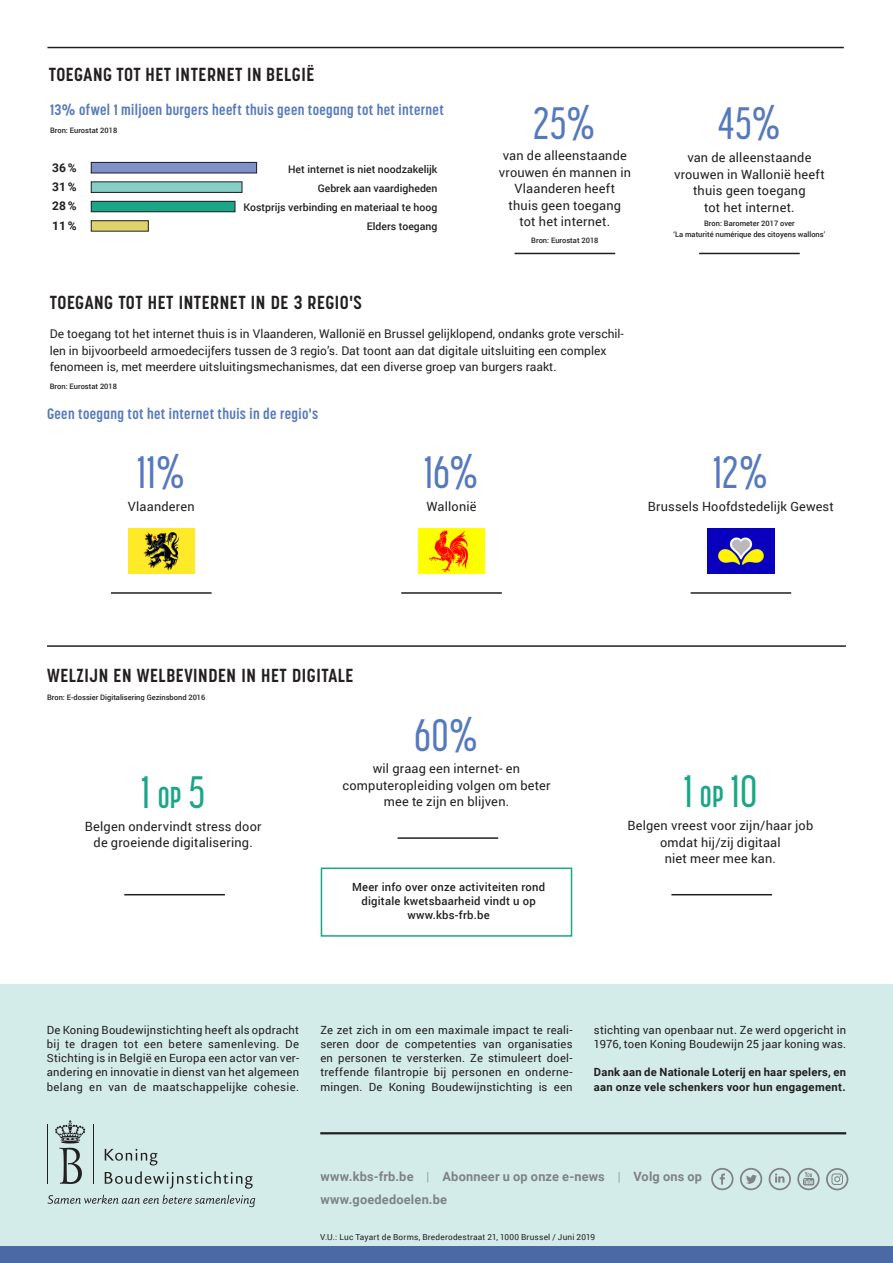
<style>
.page{position:relative;width:893px;height:1263px;background:#fff}
.page>*{position:absolute;margin:0;border:0;box-sizing:border-box;transform-origin:0 0}
.bz{font:500 45px "Korolev Compressed";letter-spacing:.005em;color:#5679bd}
.bz-2{font:500 45px "Korolev Compressed";color:#1ba687}
.titel_1{font:700 18.75px "Korolev Condensed";letter-spacing:.03em;color:#231f20}
.titel_2{font:700 15px "Korolev Condensed";letter-spacing:.025em;color:#5679bd}
.bz-3{font:12.75px/16.5px "Roboto";letter-spacing:.015em;color:#231f20;text-align:center}
.figuur{font:12.75px/16.5px "Roboto";letter-spacing:.015em;color:#231f20;text-align:center}
.t1{font:700 12.75px/22.5px "Roboto";letter-spacing:.015em;color:#808285}
.tabel_1{font:12px/16.5px "Roboto";color:#231f20}
.t2{font:700 12px "Roboto";color:#231f20}
.t3{font:11.25px/14.2px "Roboto";letter-spacing:.02em;color:#231f20;text-align:justify}
.t4{font:700 11.25px/14.2px "Roboto";letter-spacing:.02em;color:#231f20}
.XS{font:500 11.25px/14.2px "Roboto";letter-spacing:.02em;color:#231f20;text-align:center}
.t5{font:500 10.5px "Roboto";color:#231f20}
.t6{font:8.25px "Roboto";letter-spacing:.025em;color:#231f20}
.figuur-2{font:500 7.5px/10.5px "Roboto";color:#231f20;text-align:center}
.s1{font-weight:700;font-size:30px}
.s2{font-weight:300}
</style>
<div class="page">
<div style="left:0;top:984px;width:893px;height:279px;background:#d3ece9"></div>
<div style="left:0;top:1246px;width:893px;height:17px;background:#4b6aa5"></div>
<hr style="left:93px;top:1125px;width:1px;height:59px;background:#231f20">
<svg style="left:55px;top:1120px;width:30px;height:64px"></svg>
<hr style="left:47px;top:1125px;width:1px;height:59px;background:#231f20">
<svg style="left:105px;top:1149px;width:52px;height:16px"></svg>
<svg style="left:105px;top:1171px;width:148px;height:18px"></svg>
<svg style="left:48px;top:1195px;width:207px;height:12px"></svg>
<hr style="left:320px;top:1132px;width:526px;height:2px;background:#231f20">
<svg style="left:711px;top:1168px;width:22px;height:22px"></svg>
<svg style="left:826px;top:1168px;width:22px;height:22px"></svg>
<svg style="left:740px;top:1168px;width:22px;height:22px"></svg>
<svg style="left:769px;top:1168px;width:22px;height:22px"></svg>
<svg style="left:797px;top:1168px;width:23px;height:22px"></svg>
<hr style="left:124px;top:894px;width:101px;height:1px;background:#231f20">
<hr style="left:47px;top:645px;width:799px;height:2px;background:#231f20">
<hr style="left:398px;top:837px;width:100px;height:2px;background:#231f20">
<hr style="left:671px;top:894px;width:101px;height:1px;background:#231f20">
<hr style="left:47px;top:47px;width:797px;height:1px;background:#231f20">
<div style="left:91px;top:221px;width:57px;height:10px;background:#ded26c"></div>
<div style="left:91px;top:201px;width:144px;height:11px;background:#1ba687"></div>
<div style="left:91px;top:201px;width:144px;height:11px;border:1px solid #231f20"></div>
<div style="left:91px;top:182px;width:151px;height:10px;background:#86cfc7"></div>
<div style="left:91px;top:182px;width:151px;height:11px;border:1px solid #231f20"></div>
<div style="left:91px;top:162px;width:166px;height:11px;background:#7e91c9"></div>
<div style="left:91px;top:162px;width:166px;height:11px;border:1px solid #231f20"></div>
<hr style="left:699px;top:253px;width:101px;height:1px;background:#231f20">
<hr style="left:111px;top:592px;width:101px;height:2px;background:#231f20">
<hr style="left:401px;top:592px;width:101px;height:2px;background:#231f20">
<hr style="left:691px;top:592px;width:100px;height:2px;background:#231f20">
<hr style="left:515px;top:253px;width:100px;height:1px;background:#231f20">
<img style="left:418px;top:529px;width:67px;height:44px">
<img style="left:708px;top:529px;width:66px;height:44px">
<img style="left:128px;top:529px;width:67px;height:44px">
<div style="left:321px;top:867px;width:251px;height:70px;border:2px solid #1ba687"></div>
<p class="titel_1" style="left:49px;top:63px;width:267px">TOEGANG TOT HET INTERNET IN BELGIË</p>
<p class="titel_2" style="left:50px;top:101px;width:395px">13% ofwel 1 miljoen burgers heeft thuis geen toegang tot het internet</p>
<p class="figuur-2" style="left:50px;top:124px;width:69px">Bron: Eurostat 2018</p>
<p class="t5" style="left:288px;top:161px;width:151px">Het internet is niet noodzakelijk</p>
<p class="t5" style="left:318px;top:180px;width:121px">Gebrek aan vaardigheden</p>
<p class="t5" style="left:243px;top:200px;width:195px">Kostprijs verbinding en materiaal te hoog</p>
<p class="t5" style="left:367px;top:219px;width:72px">Elders toegang</p>
<p class="t2" style="left:52px;top:159px;width:26px">36 %</p>
<p class="t2" style="left:52px;top:178px;width:26px">31 %</p>
<p class="t2" style="left:52px;top:198px;width:26px">28 %</p>
<p class="t2" style="left:52px;top:217px;width:26px">11 %</p>
<p class="bz" style="left:534px;top:99px;width:64px">25%</p>
<p class="figuur" style="left:499px;top:147px;width:134px">van de alleenstaande vrouwen én mannen in<br>Vlaanderen heeft thuis geen toegang<br>tot het internet.</p>
<p class="figuur-2" style="left:531px;top:235px;width:69px">Bron: Eurostat 2018</p>
<p class="bz" style="left:717px;top:99px;width:65px">45%</p>
<p class="bz-3" style="left:674px;top:149px;width:152px">van de alleenstaande vrouwen in Wallonië heeft thuis geen toegang<br>tot het internet.</p>
<p class="figuur-2" style="left:673px;top:218px;width:153px">Bron: Barometer 2017 over<br>‘La maturité numérique des citoyens wallons’</p>
<p class="titel_1" style="left:50px;top:291px;width:314px">TOEGANG TOT HET INTERNET IN DE 3 REGIO'S</p>
<p class="tabel_1" style="left:50px;top:325px;width:576px">De toegang tot het internet thuis is in Vlaanderen, Wallonië en Brussel gelijklopend, ondanks grote verschil&shy;len in bijvoorbeeld armoedecijfers tussen de 3 regio’s. Dat toont aan dat digitale uitsluiting een complex fenomeen is, met meerdere uitsluitingsmechanismes, dat een diverse groep van burgers raakt.</p>
<p class="figuur-2" style="left:50px;top:380px;width:69px">Bron: Eurostat 2018</p>
<p class="titel_2" style="left:47px;top:405px;width:273px">Geen toegang tot het internet thuis in de regio's</p>
<p class="bz" style="left:137px;top:448px;width:50px">11%</p>
<p class="bz-3" style="left:128px;top:498px;width:68px">Vlaanderen</p>
<p class="bz" style="left:424px;top:448px;width:57px">16%</p>
<p class="bz-3" style="left:427px;top:498px;width:51px">Wallonië</p>
<p class="bz" style="left:713px;top:448px;width:58px">12%</p>
<p class="bz-3" style="left:648px;top:498px;width:188px">Brussels Hoofdstedelijk Gewest</p>
<p class="titel_1" style="left:47px;top:664px;width:308px">WELZIJN EN WELBEVINDEN IN HET DIGITALE</p>
<p class="figuur-2" style="left:47px;top:691px;width:160px">Bron: E-dossier Digitalisering Gezinsbond 2016</p>
<p class="bz-2" style="left:141px;top:767px;width:66px">1 <span class="s1">OP</span> 5</p>
<p class="bz-3" style="left:85px;top:817px;width:178px">Belgen ondervindt stress door de groeiende digitalisering.</p>
<p class="bz" style="left:414px;top:710px;width:66px">60%</p>
<p class="bz-3" style="left:342px;top:760px;width:210px">wil graag een internet- en computeropleiding volgen om beter mee te zijn en blijven.</p>
<p class="bz-2" style="left:683px;top:767px;width:75px">1 <span class="s1">OP</span> 10</p>
<p class="bz-3" style="left:627px;top:817px;width:187px">Belgen vreest voor zijn/haar job omdat hij/zij digitaal<br>niet meer mee kan.</p>
<p class="XS" style="left:352px;top:879px;width:194px">Meer info over onze activiteiten rond digitale kwetsbaarheid vindt u op www.kbs-frb.be</p>
<p class="t3" style="left:47px;top:1022px;width:254px">De Koning Boudewijnstichting heeft als opdracht bij te dragen tot een betere samenleving. De Stichting is in België en Europa een actor van ver&shy;andering en innovatie in dienst van het algemeen belang en van de maatschappelijke cohesie.</p>
<p class="t3" style="left:320px;top:1022px;width:254px">Ze zet zich in om een maximale impact te reali&shy;seren door de competenties van organisaties en personen te versterken. Ze stimuleert doel&shy;treffende filantropie bij personen en onderne&shy;mingen. De Koning Boudewijnstichting is een</p>
<p class="t3" style="left:594px;top:1022px;width:254px">stichting van openbaar nut. Ze werd opgericht in<br>1976, toen Koning Boudewijn 25 jaar koning was.</p>
<p class="t4" style="left:594px;top:1065px;width:254px">Dank aan de Nationale Loterij en haar spelers, en aan onze vele schenkers voor hun engagement.</p>
<p class="t1" style="left:320px;top:1165px;width:383px">www.kbs-frb.be <span class="s2">|</span> Abonneer u op onze e-news <span class="s2">|</span> Volg ons op www.goededoelen.be</p>
<p class="t6" style="left:320px;top:1231px;width:276px">V.U.: Luc Tayart de Borms, Brederodestraat 21, 1000 Brussel / Juni 2019</p>
</div>
